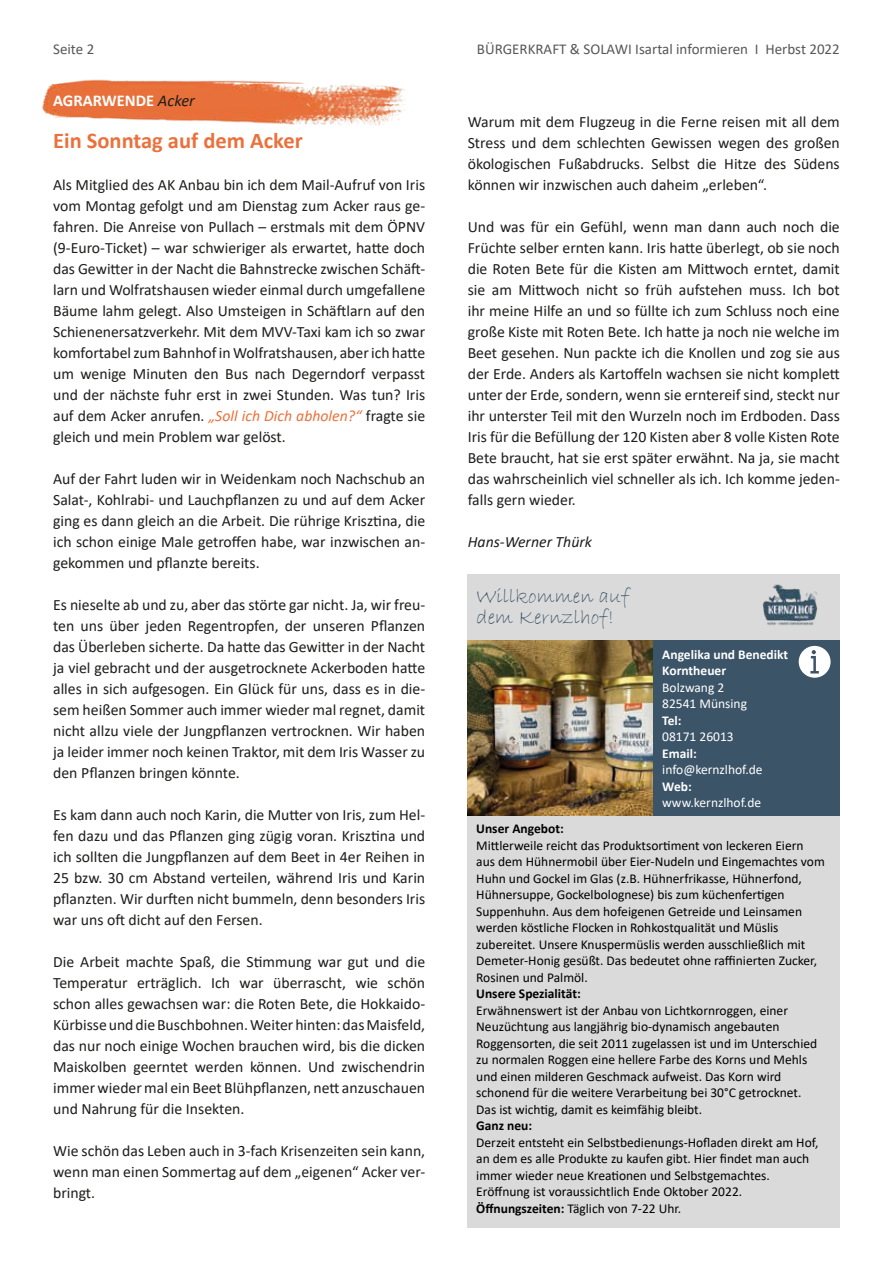
<style>
.page{position:relative;width:893px;height:1263px;background:#fff}
.page>*{position:absolute;margin:0;border:0;box-sizing:border-box;transform-origin:0 0}
.t1{font:700 22.5px "Calibri";color:#ea713b}
.t2{font:21px/21px "Bradley Hand ITC";color:#3b5467}
.t3{font:700 16.5px "Calibri";color:#fff}
.t4{font:15.75px/21px "Calibri";color:#1d1d1b;text-align:justify}
.t5{font:italic 15.75px "Calibri";color:#1d1d1b}
.t6{font:15px "Calibri";color:#575756}
.t7{font:13.5px/16.5px "Calibri";color:#000}
.t8{font:13.5px/16.5px "Calibri";color:#fff}
.t9{font:700 13.5px/16.5px "Calibri";color:#fff}
.t10{font:700 13.5px "Calibri";color:#000}
.s1{font-weight:400;font-style:italic;color:#1d1d1b}
.s2{font-style:italic;color:#ea713b}
.s3{font-weight:700}
</style>
<div class="page">
<img style="left:43px;top:79px;width:362px;height:47px">
<div style="left:468px;top:574px;width:372px;height:653px;background:#dadada"></div>
<img style="left:763px;top:584px;width:55px;height:41px">
<img style="left:468px;top:640px;width:186px;height:176px">
<div style="left:654px;top:640px;width:186px;height:176px;background:#3b5467"></div>
<svg style="left:799px;top:646px;width:32px;height:32px"></svg>
<p class="t6" style="left:53px;top:38px;width:43px">Seite 2</p>
<p class="t6" style="left:477px;top:38px;width:364px">BÜRGERKRAFT &amp; SOLAWI Isartal informieren I Herbst 2022</p>
<p class="t3" style="left:53px;top:89px;width:143px">AGRARWENDE <span class="s1">Acker</span></p>
<h1 class="t1" style="left:53px;top:125px;width:251px">Ein Sonntag auf dem Acker</h1>
<p class="t4" style="left:53px;top:174px;width:374px">Als Mitglied des AK Anbau bin ich dem Mail-Aufruf von Iris vom Montag gefolgt und am Dienstag zum Acker raus ge&shy;fahren. Die Anreise von Pullach – erstmals mit dem ÖPNV (9-Euro-Ticket) – war schwieriger als erwartet, hatte doch das Gewitter in der Nacht die Bahnstrecke zwischen Schäft&shy;larn und Wolfratshausen wieder einmal durch umgefallene Bäume lahm gelegt. Also Umsteigen in Schäftlarn auf den Schienenersatzverkehr. Mit dem MVV-Taxi kam ich so zwar komfortabel zum Bahnhof in Wolfratshausen, aber ich hatte um wenige Minuten den Bus nach Degerndorf verpasst und der nächste fuhr erst in zwei Stunden. Was tun? Iris auf dem Acker anrufen. <span class="s2">„Soll ich Dich abholen?“</span> fragte sie gleich und mein Problem war gelöst.</p>
<p class="t4" style="left:53px;top:468px;width:374px">Auf der Fahrt luden wir in Weidenkam noch Nachschub an Salat-, Kohlrabi- und Lauchpflanzen zu und auf dem Acker ging es dann gleich an die Arbeit. Die rührige Krisztina, die ich schon einige Male getroffen habe, war inzwischen an&shy;gekommen und pflanzte bereits.</p>
<p class="t4" style="left:53px;top:594px;width:374px">Es nieselte ab und zu, aber das störte gar nicht. Ja, wir freu&shy;ten uns über jeden Regentropfen, der unseren Pflanzen das Überleben sicherte. Da hatte das Gewitter in der Nacht ja viel gebracht und der ausgetrocknete Ackerboden hatte alles in sich aufgesogen. Ein Glück für uns, dass es in die&shy;sem heißen Sommer auch immer wieder mal regnet, damit nicht allzu viele der Jungpflanzen vertrocknen. Wir haben ja leider immer noch keinen Traktor, mit dem Iris Wasser zu den Pflanzen bringen könnte.</p>
<p class="t4" style="left:53px;top:804px;width:374px">Es kam dann auch noch Karin, die Mutter von Iris, zum Hel&shy;fen dazu und das Pflanzen ging zügig voran. Krisztina und ich sollten die Jungpflanzen auf dem Beet in 4er Reihen in 25 bzw. 30 cm Abstand verteilen, während Iris und Karin pflanzten. Wir durften nicht bummeln, denn besonders Iris war uns oft dicht auf den Fersen.</p>
<p class="t4" style="left:53px;top:951px;width:374px">Die Arbeit machte Spaß, die Stimmung war gut und die Temperatur erträglich. Ich war überrascht, wie schön schon alles gewachsen war: die Roten Bete, die Hokkaido-Kürbisse und die Buschbohnen. Weiter hinten: das Maisfeld, das nur noch einige Wochen brauchen wird, bis die dicken Maiskolben geerntet werden können. Und zwischendrin immer wieder mal ein Beet Blühpflanzen, nett anzuschauen und Nahrung für die Insekten.</p>
<p class="t4" style="left:53px;top:1140px;width:374px">Wie schön das Leben auch in 3-fach Krisenzeiten sein kann, wenn man einen Sommertag auf dem „eigenen“ Acker ver&shy;bringt.</p>
<p class="t4" style="left:468px;top:111px;width:374px">Warum mit dem Flugzeug in die Ferne reisen mit all dem Stress und dem schlechten Gewissen wegen des großen ökologischen Fußabdrucks. Selbst die Hitze des Südens können wir inzwischen auch daheim „erleben“.</p>
<p class="t4" style="left:468px;top:216px;width:374px">Und was für ein Gefühl, wenn man dann auch noch die Früchte selber ernten kann. Iris hatte überlegt, ob sie noch die Roten Bete für die Kisten am Mittwoch erntet, damit sie am Mittwoch nicht so früh aufstehen muss. Ich bot ihr meine Hilfe an und so füllte ich zum Schluss noch eine große Kiste mit Roten Bete. Ich hatte ja noch nie welche im Beet gesehen. Nun packte ich die Knollen und zog sie aus der Erde. Anders als Kartoffeln wachsen sie nicht komplett unter der Erde, sondern, wenn sie erntereif sind, steckt nur ihr unterster Teil mit den Wurzeln noch im Erdboden. Dass Iris für die Befüllung der 120 Kisten aber 8 volle Kisten Rote Bete braucht, hat sie erst später erwähnt. Na ja, sie macht das wahrscheinlich viel schneller als ich. Ich komme jeden&shy;falls gern wieder.</p>
<p class="t5" style="left:468px;top:531px;width:126px">Hans-Werner Thürk</p>
<h2 class="t2" style="left:476px;top:585px;width:155px">Willkommen auf dem Kernzlhof!</h2>
<p class="t9" style="left:662px;top:646px;width:127px">Angelika und Benedikt<br>Korntheuer</p>
<p class="t8" style="left:662px;top:678px;width:86px">Bolzwang 2<br>82541 Münsing</p>
<p class="t9" style="left:662px;top:712px;width:21px">Tel:</p>
<p class="t8" style="left:662px;top:728px;width:73px">08171 26013</p>
<p class="t9" style="left:662px;top:745px;width:36px">Email:</p>
<p class="t8" style="left:662px;top:761px;width:102px">info@kernzlhof.de</p>
<p class="t9" style="left:662px;top:778px;width:31px">Web:</p>
<p class="t8" style="left:662px;top:794px;width:100px">www.kernzlhof.de</p>
<p class="t10" style="left:476px;top:819px;width:89px">Unser Angebot:</p>
<p class="t7" style="left:476px;top:837px;width:350px">Mittlerweile reicht das Produktsortiment von leckeren Eiern aus dem Hühnermobil über Eier-Nudeln und Eingemachtes vom Huhn und Gockel im Glas (z.B. Hühnerfrikasse, Hühnerfond, Hühnersuppe, Gockelbolognese) bis zum küchenfertigen Suppenhuhn. Aus dem hofeigenen Getreide und Leinsamen werden köstliche Flocken in Rohkostqualität und Müslis zubereitet. Unsere Knuspermüslis werden ausschließlich mit Demeter-Honig gesüßt. Das bedeutet ohne raffinierten Zucker, Rosinen und Palmöl.</p>
<p class="t10" style="left:476px;top:984px;width:106px">Unsere Spezialität:</p>
<p class="t7" style="left:476px;top:1002px;width:343px">Erwähnenswert ist der Anbau von Lichtkornroggen, einer Neuzüchtung aus langjährig bio-dynamisch angebauten Roggensorten, die seit 2011 zugelassen ist und im Unterschied zu normalen Roggen eine hellere Farbe des Korns und Mehls und einen milderen Geschmack aufweist. Das Korn wird schonend für die weitere Verarbeitung bei 30°C getrocknet.<br>Das ist wichtig, damit es keimfähig bleibt.</p>
<p class="t10" style="left:476px;top:1116px;width:57px">Ganz neu:</p>
<p class="t7" style="left:476px;top:1134px;width:344px">Derzeit entsteht ein Selbstbedienungs-Hofladen direkt am Hof, an dem es alle Produkte zu kaufen gibt. Hier findet man auch immer wieder neue Kreationen und Selbstgemachtes.<br>Eröffnung ist voraussichtlich Ende Oktober 2022.<br><span class="s3">Öffnungszeiten:</span> Täglich von 7-22 Uhr.</p>
</div>
